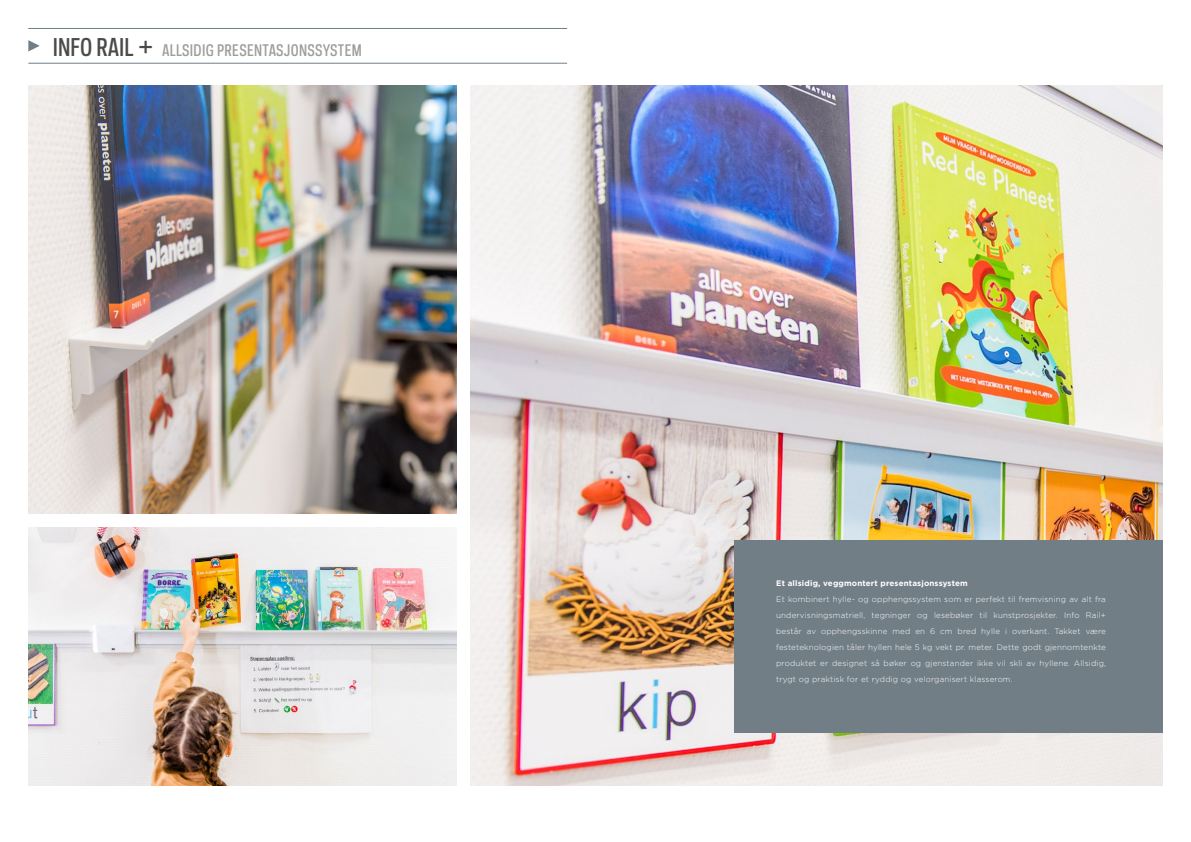
<style>
.page{position:relative;width:1191px;height:842px;background:#fff}
.page>*{position:absolute;margin:0;border:0;box-sizing:border-box;transform-origin:0 0}
.t1{font:500 15px "Galaxie Polaris Condensed";letter-spacing:.02em;color:#9d9d9c}
.t2{font:300 8px/16px "Gotham";letter-spacing:.02em;color:#fff;text-align:justify}
.t3{font:700 8px "Gotham";letter-spacing:.02em;color:#fff}
.s1{font-size:23px;color:#4a4a49}
</style>
<div class="page">
<img style="left:471px;top:86px;width:691px;height:699px">
<div style="left:734px;top:540px;width:428px;height:192px;background:#717e86"></div>
<img style="left:28px;top:86px;width:428px;height:427px">
<img style="left:28px;top:527px;width:428px;height:258px">
<svg style="left:28px;top:40px;width:12px;height:12px"></svg>
<hr style="left:28px;top:28px;width:539px;height:1px;background:#717e86">
<hr style="left:28px;top:63px;width:539px;height:1px;background:#717e86">
<h1 class="t1" style="left:53px;top:40px;width:310px"><span class="s1">INFO RAIL +</span> ALLSIDIG PRESENTASJONSSYSTEM</h1>
<p class="t3" style="left:776px;top:578px;width:193px">Et allsidig, veggmontert presentasjonssystem</p>
<p class="t2" style="left:776px;top:591px;width:331px">Et kombinert hylle- og opphengssystem som er perfekt til fremvisning av alt fra undervisningsmatriell, tegninger og lesebøker til kunstprosjekter. Info Rail+ består av opphengsskinne med en 6 cm bred hylle i overkant. Takket være festeteknologien tåler hyllen hele 5 kg vekt pr. meter. Dette godt gjennomtenkte produktet er designet så bøker og gjenstander ikke vil skli av hyllene. Allsidig, trygt og praktisk for et ryddig og velorganisert klasserom.</p>
</div>
